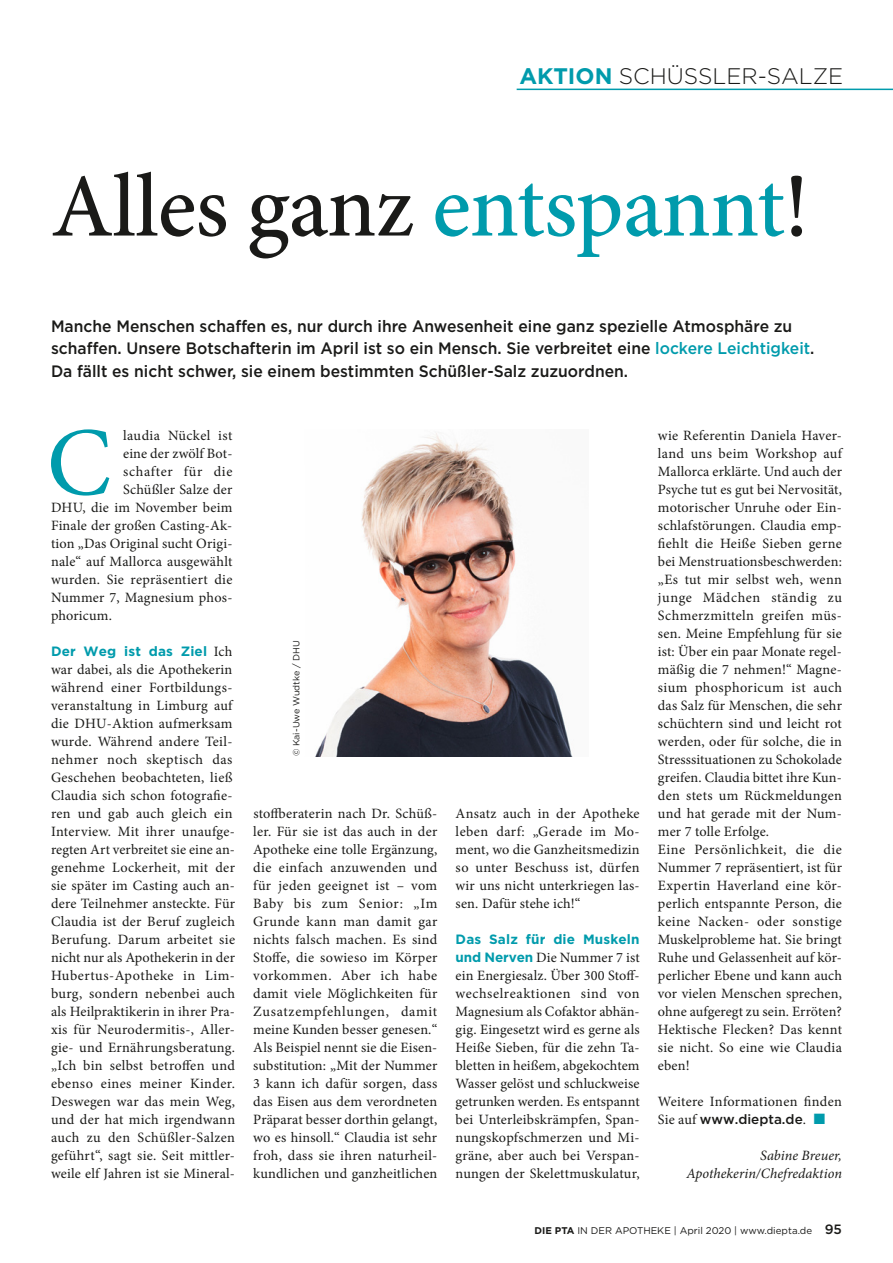
<style>
.page{position:relative;width:893px;height:1263px;background:#fff}
.page>*{position:absolute;margin:0;border:0;box-sizing:border-box;transform-origin:0 0}
.t1{font:97.35px "Minion Pro";color:#009bac}
.t2{font:500 90px "Minion Pro";letter-spacing:-.01em;color:#1a1a18}
.t3{font:300 22.5px "Gotham";color:#1a1a18}
.t4{font:500 16.5px/22.5px "Gotham";color:#1a1a18;scale:.95 1}
.t5{font:14.25px/18px "Minion Pro";letter-spacing:.015em;color:#1a1a18;text-align:justify}
.t6{font:italic 14.25px/18px "Minion Pro";letter-spacing:.005em;color:#1a1a18;text-align:right}
.t7{font:14.25px "Minion Pro";letter-spacing:.045em;color:#1a1a18}
.t8{font:700 13.5px "Gotham";letter-spacing:.01em;color:#009bac}
.t9{font:500 13.5px "Gotham";color:#1a1a18}
.t10{font:9.75px "Gotham";color:#1a1a18}
.t11{font:9px "Gotham";color:#1a1a18}
.s1{font-weight:700;color:#009bac}
.s2{color:#009bac}
.s3{font-family:"Minion Pro";font-weight:400;font-size:14.25px;color:#1a1a18}
.s4{font-family:"Gotham";font-weight:700;font-size:13.5px;color:#009bac}
.s5{font-family:"Minion Pro";font-weight:400;font-size:14.25px}
.s6{font-weight:700}
.s7{font-weight:500;font-size:13.5px}
</style>
<div class="page">
<img style="left:315px;top:433px;width:257px;height:323px">
<hr style="left:517px;top:89px;width:376px;height:1px;background:#009bac">
<h3 class="t3" style="left:519px;top:62px;width:325px"><span class="s1">AKTION</span> SCHÜSSLER-SALZE</h3>
<h2 class="t2" style="left:51px;top:146px;width:759px">Alles ganz <span class="s2">entspannt</span>!</h2>
<p class="t4" style="left:51px;top:315px;width:805px">Manche Menschen schaffen es, nur durch ihre Anwesenheit eine ganz spezielle Atmosphäre zu schaffen. Unsere Botschafterin im April ist so ein Mensch. Sie verbreitet eine <span class="s2">lockere Leichtigkeit</span>.<br>Da fällt es nicht schwer, sie einem bestimmten Schüßler-Salz zuzuordnen.</p>
<h1 class="t1" style="left:47px;top:398px;width:66px">C</h1>
<p class="t5" style="left:123px;top:427px;width:111px">laudia Nückel ist</p>
<p class="t5" style="left:123px;top:445px;width:111px">eine der zwölf Bot-</p>
<p class="t7" style="left:123px;top:462px;width:111px">schafter für die</p>
<p class="t5" style="left:123px;top:481px;width:111px">Schüßler Salze der</p>
<p class="t5" style="left:51px;top:499px;width:183px">DHU, die im November beim</p>
<p class="t5" style="left:51px;top:517px;width:183px">Finale der großen Casting-Ak-</p>
<p class="t5" style="left:51px;top:535px;width:183px">tion „Das Original sucht Origi-</p>
<p class="t5" style="left:51px;top:553px;width:183px">nale“ auf Mallorca ausgewählt</p>
<p class="t5" style="left:51px;top:571px;width:183px">wurden. Sie repräsentiert die</p>
<p class="t5" style="left:51px;top:589px;width:183px">Nummer 7, Magnesium phos-</p>
<p class="t5" style="left:51px;top:607px;width:62px">phoricum.</p>
<p class="t8" style="left:51px;top:642px;width:183px">Der Weg ist das Ziel <span class="s3">Ich</span></p>
<p class="t5" style="left:51px;top:661px;width:186px;text-align:left">war dabei, als die Apothekerin während einer Fortbildungs&shy;veranstaltung in Limburg auf die DHU-Aktion aufmerksam wurde. Während andere Teil&shy;nehmer noch skeptisch das<br>Geschehen beobachteten, ließ<br>Claudia sich schon fotografie&shy;ren und gab auch gleich ein<br>Interview. Mit ihrer unaufge&shy;regten Art verbreitet sie eine an&shy;genehme Lockerheit, mit der sie später im Casting auch an&shy;dere Teilnehmer ansteckte. Für<br>Claudia ist der Beruf zugleich<br>Berufung. Darum arbeitet sie nicht nur als Apothekerin in der<br>Hubertus-Apotheke in Lim&shy;burg, sondern nebenbei auch als Heilpraktikerin in ihrer Pra&shy;xis für Neurodermitis-, Aller&shy;gie- und Ernährungsberatung. „Ich bin selbst betroffen und ebenso eines meiner Kinder.<br>Deswegen war das mein Weg, und der hat mich irgendwann auch zu den Schüßler-Salzen geführt“, sagt sie. Seit mittler&shy;weile elf Jahren ist sie Mineral-</p>
<p class="t11" style="left:291px;top:756px;width:117px;rotate:-90deg">© Kai-Uwe Wudtke / DHU</p>
<p class="t5" style="left:253px;top:805px;width:186px">stofferaterin nach Dr. Schüß&shy;ler. Für sie ist das auch in der Apotheke eine tolle Ergänzung, die einfach anzuwenden und für jeden geeignet ist – vom Baby bis zum Senior: „Im Grunde kann man damit gar nichts falsch machen. Es sind Stoffe, die sowieso im Körper vorkommen. Aber ich habe damit viele Möglichkeiten für Zusatzempfehlungen, damit meine Kunden besser genesen.“ Als Beispiel nennt sie die Eisen&shy;substitution: „Mit der Nummer 3 kann ich dafür sorgen, dass das Eisen aus dem verordneten Präparat besser dorthin gelangt, wo es hinsoll.“ Claudia ist sehr froh, dass sie ihren naturheil&shy;kundlichen und ganzheitlichen</p>
<p class="t5" style="left:456px;top:804px;width:186px">Ansatz auch in der Apotheke leben darf: „Gerade im Mo&shy;ment, wo die Ganzheitsmedizin so unter Beschuss ist, dürfen wir uns nicht unterkriegen las&shy;sen. Dafür stehe ich!“</p>
<p class="t8" style="left:456px;top:930px;width:185px">Das Salz für die Muskeln</p>
<p class="t5" style="left:456px;top:949px;width:186px"><span class="s4">und Nerven</span> Die Nummer 7 ist ein Energiesalz. Über 300 Stoff&shy;wechselreaktionen sind von Magnesium als Cofaktor abhän&shy;gig. Eingesetzt wird es gerne als Heiße Sieben, für die zehn Ta&shy;bletten in heißem, abgekochtem Wasser gelöst und schluckweise getrunken werden. Es entspannt bei Unterleibskrämpfen, Span&shy;nungskopfschmerzen und Mi&shy;gräne, aber auch bei Verspan&shy;nungen der Skelettmuskulatur,</p>
<p class="t5" style="left:658px;top:427px;width:186px;text-align:left">wie Referentin Daniela Haver&shy;land uns beim Workshop auf<br>Mallorca erklärte. Und auch der<br>Psyche tut es gut bei Nervosität, motorischer Unruhe oder Ein&shy;schlafstörungen. Claudia emp&shy;fiehlt die Heiße Sieben gerne bei Menstruationsbeschwerden: „Es tut mir selbst weh, wenn junge Mädchen ständig zu<br>Schmerzmitteln greifen müs&shy;sen. Meine Empfehlung für sie ist: Über ein paar Monate regel&shy;mäßig die 7 nehmen!“ Magne&shy;sium phosphoricum ist auch das Salz für Menschen, die sehr schüchtern sind und leicht rot werden, oder für solche, die in<br>Stresssituationen zu Schokolade greifen. Claudia bittet ihre Kun&shy;den stets um Rückmeldungen und hat gerade mit der Num&shy;mer 7 tolle Erfolge.<br>Eine Persönlichkeit, die die<br>Nummer 7 repräsentiert, ist für<br>Expertin Haverland eine kör&shy;perlich entspannte Person, die keine Nacken- oder sonstige<br>Muskelprobleme hat. Sie bringt<br>Ruhe und Gelassenheit auf kör&shy;perlicher Ebene und kann auch vor vielen Menschen sprechen, ohne aufgeregt zu sein. Erröten?<br>Hektische Flecken? Das kennt sie nicht. So eine wie Claudia eben!</p>
<p class="t5" style="left:658px;top:1092px;width:186px">Weitere Informationen finden</p>
<p class="t9" style="left:658px;top:1110px;width:169px"><span class="s5">Sie auf</span> www.diepta.de<span class="s5">.</span> <span class="s2">■</span></p>
<p class="t6" style="left:686px;top:1147px;width:157px">Sabine Breuer,<br>Apothekerin/Chefredaktion</p>
<p class="t10" style="left:534px;top:1224px;width:309px"><span class="s6">DIE PTA</span> IN DER APOTHEKE | April 2020 | www.diepta.de <span class="s7">95</span></p>
</div>
